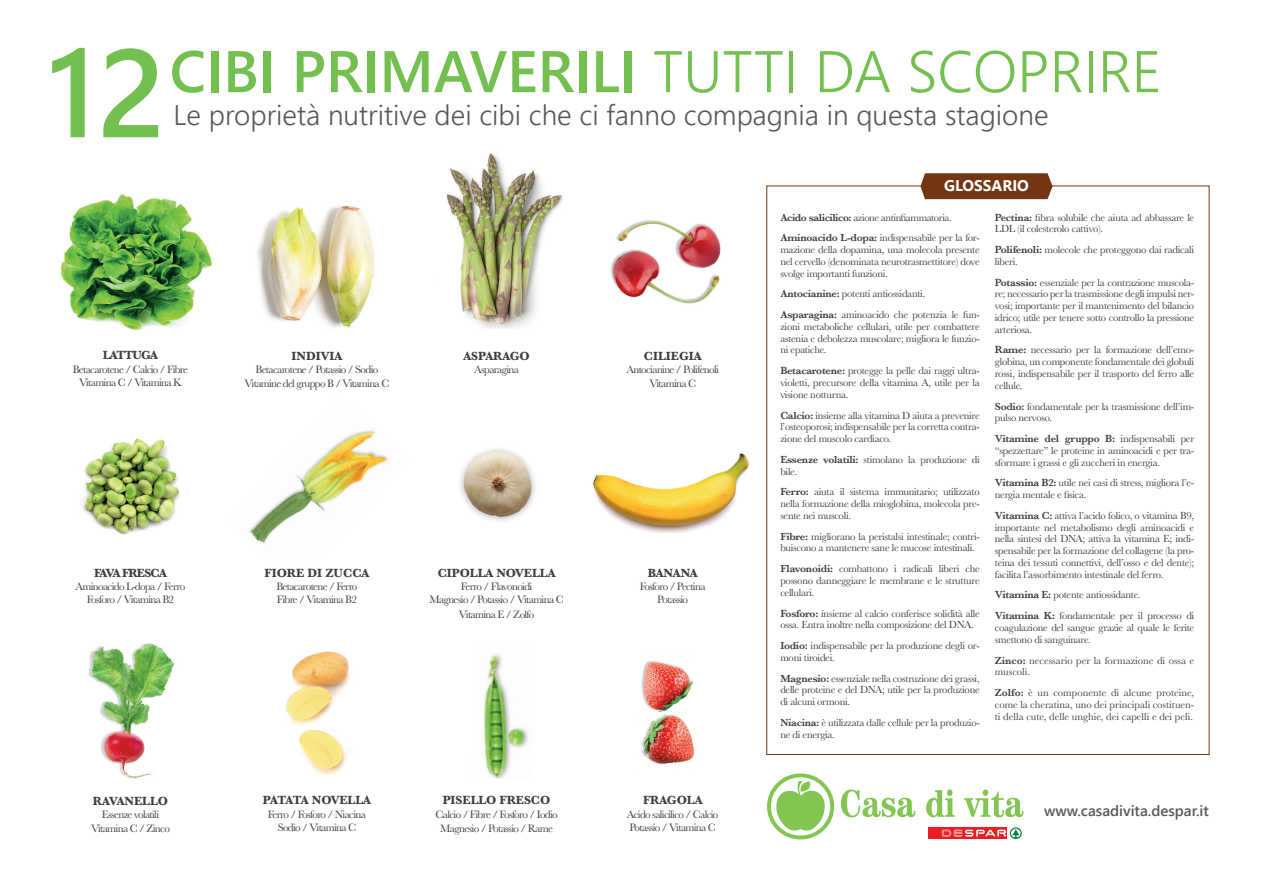
<style>
.page{position:relative;width:1263px;height:893px;background:#fff}
.page>*{position:absolute;margin:0;border:0;box-sizing:border-box;transform-origin:0 0}
.t1{font:600 124.8px "Segoe UI";color:#73c050}
.t2{font:600 58.5px "Segoe UI";color:#73c050}
.t3{font:300 28.2px "Segoe UI";color:#57585a}
.t4{font:700 15.45px "Segoe UI";color:#fff}
.t5{font:600 15px "Segoe UI";color:#57585a}
.t6{font:700 12.3px "Baskerville";color:#3e3e3f}
.t7{font:700 12.3px "Baskerville";letter-spacing:-.06em;color:#3e3e3f}
.t8{font:700 12.3px "Baskerville";letter-spacing:-.045em;color:#3e3e3f}
.t9{font:11.1px/13.4px "Baskerville";letter-spacing:-.06em;color:#3e3e3f;text-align:center}
.t10{font:10.65px/11.7px "Baskerville";letter-spacing:-.025em;color:#3e3e3f}
.t11{font:10.65px/11.7px "Baskerville";color:#3e3e3f}
.s1{font-weight:300}
.s2{font-weight:600}
</style>
<div class="page">
<svg style="left:767px;top:773px;width:67px;height:66px"></svg>
<svg style="left:841px;top:789px;width:74px;height:28px"></svg>
<svg style="left:926px;top:789px;width:29px;height:28px"></svg>
<svg style="left:964px;top:789px;width:59px;height:28px"></svg>
<div style="left:929px;top:828px;width:78px;height:11px;background:#ee1d23"></div>
<svg style="left:942px;top:827px;width:80px;height:12px"></svg>
<img style="left:593px;top:453px;width:157px;height:80px">
<img style="left:610px;top:220px;width:111px;height:84px">
<img style="left:641px;top:661px;width:54px;height:104px">
<img style="left:249px;top:430px;width:139px;height:114px">
<img style="left:446px;top:153px;width:117px;height:176px">
<img style="left:81px;top:438px;width:99px;height:97px">
<img style="left:60px;top:194px;width:152px;height:136px">
<img style="left:460px;top:448px;width:75px;height:73px">
<img style="left:484px;top:654px;width:44px;height:125px">
<img style="left:88px;top:643px;width:87px;height:136px">
<img style="left:257px;top:206px;width:118px;height:122px">
<img style="left:286px;top:651px;width:65px;height:125px">
<svg style="left:920px;top:173px;width:132px;height:26px;background:#793e1d"></svg>
<h1 class="t1" style="left:47px;top:-2px;width:121px">12</h1>
<h2 class="t2" style="left:170px;top:27px;width:993px">CIBI PRIMAVERILI <span class="s1">TUTTI DA SCOPRIRE</span></h2>
<h3 class="t3" style="left:173px;top:94px;width:877px">Le proprietà nutritive dei cibi che ci fanno compagnia in questa stagione</h3>
<h3 class="t4" style="left:944px;top:174px;width:86px">GLOSSARIO</h3>
<p class="t7" style="left:103px;top:347px;width:57px">LATTUGA</p>
<p class="t9" style="left:73px;top:362px;width:117px">Betacarotene / Calcio / Fibre<br>Vitamina C / Vitamina K</p>
<p class="t6" style="left:291px;top:347px;width:52px">INDIVIA</p>
<p class="t9" style="left:245px;top:363px;width:146px">Betacarotene / Potassio / Sodio<br>Vitamine del gruppo B / Vitamina C</p>
<p class="t6" style="left:463px;top:347px;width:68px">ASPARAGO</p>
<p class="t9" style="left:474px;top:363px;width:46px">Asparagina</p>
<p class="t7" style="left:94px;top:564px;width:74px">FAVA FRESCA</p>
<p class="t9" style="left:76px;top:580px;width:111px">Aminoacido L-dopa / Ferro<br>Fosforo / Vitamina B2</p>
<p class="t6" style="left:265px;top:564px;width:106px">FIORE DI ZUCCA</p>
<p class="t9" style="left:276px;top:580px;width:83px;text-align:left">Betacarotene / Ferro<br>Fibre / Vitamina B2</p>
<p class="t6" style="left:438px;top:564px;width:119px">CIPOLLA NOVELLA</p>
<p class="t9" style="left:430px;top:580px;width:136px">Ferro / Flavonoidi<br>Magnesio / Potassio / Vitamina C</p>
<p class="t9" style="left:459px;top:608px;width:77px">Vitamina E / Zolfo</p>
<p class="t6" style="left:644px;top:347px;width:59px">CILIEGIA</p>
<p class="t9" style="left:626px;top:363px;width:94px">Antocianine / Polifenoli<br>Vitamina C</p>
<p class="t6" style="left:648px;top:564px;width:52px">BANANA</p>
<p class="t9" style="left:640px;top:580px;width:67px">Fosforo / Pectina<br>Potassio</p>
<p class="t10" style="left:780px;top:207px;width:201px;line-height:20.9px"><span class="s2">Acido salicilico:</span> azione antinfiammatoria.<br><span class="s2">Aminoacido L-dopa:</span> indispensabile per la for-</p>
<p class="t10" style="left:780px;top:244px;width:201px;text-align:justify">mazione della dopamina, una molecola presente nel cervello (denominata neurotrasmettitore) dove svolge importanti funzioni.</p>
<p class="t10" style="left:780px;top:284px;width:201px;line-height:20.9px"><span class="s2">Antocianine:</span> potenti antiossidanti.<br><span class="s2">Asparagina:</span> aminoacido che potenzia le fun-</p>
<p class="t10" style="left:780px;top:321px;width:201px;text-align:justify">zioni metaboliche cellulari, utile per combattere astenia e debolezza muscolare; migliora le funzio&shy;ni epatiche.</p>
<p class="t10" style="left:780px;top:365px;width:201px;text-align:justify"><span class="s2">Betacarotene:</span> protegge la pelle dai raggi ultra&shy;violetti, precursore della vitamina A, utile per la visione notturna.</p>
<p class="t10" style="left:780px;top:409px;width:201px;text-align:justify"><span class="s2">Calcio:</span> insieme alla vitamina D aiuta a prevenire l’osteoporosi; indispensabile per la corretta contra&shy;zione del muscolo cardiaco.</p>
<p class="t10" style="left:780px;top:454px;width:201px"><span class="s2">Essenze volatili:</span> stimolano la produzione di bile.</p>
<p class="t10" style="left:780px;top:486px;width:201px;text-align:justify"><span class="s2">Ferro:</span> aiuta il sistema immunitario; utilizzato nella formazione della mioglobina, molecola pre&shy;sente nei muscoli.</p>
<p class="t10" style="left:780px;top:531px;width:201px"><span class="s2">Fibre:</span> migliorano la peristalsi intestinale; contri&shy;buiscono a mantenere sane le mucose intestinali.</p>
<p class="t10" style="left:780px;top:563px;width:201px;text-align:justify"><span class="s2">Flavonoidi:</span> combattono i radicali liberi che possono danneggiare le membrane e le strutture cellulari.</p>
<p class="t10" style="left:780px;top:607px;width:201px"><span class="s2">Fosforo:</span> insieme al calcio conferisce solidità alle ossa. Entra inoltre nella composizione del DNA.</p>
<p class="t10" style="left:780px;top:640px;width:201px"><span class="s2">Iodio:</span> indispensabile per la produzione degli or&shy;moni tiroidei.</p>
<p class="t10" style="left:780px;top:672px;width:201px;text-align:justify"><span class="s2">Magnesio:</span> essenziale nella costruzione dei grassi, delle proteine e del DNA; utile per la produzione di alcuni ormoni.</p>
<p class="t10" style="left:780px;top:717px;width:201px"><span class="s2">Niacina:</span> è utilizzata dalle cellule per la produzio&shy;ne di energia.</p>
<p class="t10" style="left:995px;top:211px;width:201px"><span class="s2">Pectina:</span> fibra solubile che aiuta ad abbassare le<br>LDL (il colesterolo cattivo).</p>
<p class="t10" style="left:995px;top:244px;width:201px"><span class="s2">Polifenoli:</span> molecole che proteggono dai radicali liberi.</p>
<p class="t10" style="left:995px;top:277px;width:201px;text-align:justify"><span class="s2">Potassio:</span> essenziale per la contrazione muscola&shy;re; necessario per la trasmissione degli impulsi ner&shy;vosi; importante per il mantenimento del bilancio idrico; utile per tenere sotto controllo la pressione arteriosa.</p>
<p class="t10" style="left:995px;top:344px;width:201px;text-align:justify"><span class="s2">Rame:</span> necessario per la formazione dell’emo&shy;globina, un componente fondamentale dei globuli rossi, indispensabile per il trasporto del ferro alle cellule.</p>
<p class="t10" style="left:995px;top:400px;width:201px"><span class="s2">Sodio:</span> fondamentale per la trasmissione dell’im&shy;pulso nervoso.</p>
<p class="t10" style="left:995px;top:433px;width:201px;text-align:justify"><span class="s2">Vitamine del gruppo B:</span> indispensabili per “spezzettare” le proteine in aminoacidi e per tra&shy;sformare i grassi e gli zuccheri in energia.</p>
<p class="t10" style="left:995px;top:477px;width:201px"><span class="s2">Vitamina B2:</span> utile nei casi di stress, migliora l’e&shy;nergia mentale e fisica.</p>
<p class="t10" style="left:995px;top:510px;width:201px;text-align:justify"><span class="s2">Vitamina C:</span> attiva l’acido folico, o vitamina B9, importante nel metabolismo degli aminoacidi e nella sintesi del DNA; attiva la vitamina E; indi&shy;spensabile per la formazione del collagene (la pro&shy;teina dei tessuti connettivi, dell’osso e del dente); facilita l’assorbimento intestinale del ferro.</p>
<p class="t10" style="left:995px;top:585px;width:201px;line-height:20.9px"><span class="s2">Vitamina E:</span> potente antiossidante.<br><span class="s2">Vitamina K:</span> fondamentale per il processo di</p>
<p class="t10" style="left:995px;top:622px;width:201px">coagulazione del sangue grazie al quale le ferite smettono di sanguinare.</p>
<p class="t11" style="left:995px;top:654px;width:201px"><span class="s2">Zinco:</span> necessario per la formazione di ossa e muscoli.</p>
<p class="t10" style="left:995px;top:687px;width:201px;text-align:justify"><span class="s2">Zolfo:</span> è un componente di alcune proteine, come la cheratina, uno dei principali costituen&shy;ti della cute, delle unghie, dei capelli e dei peli.</p>
<p class="t6" style="left:93px;top:792px;width:77px">RAVANELLO</p>
<p class="t9" style="left:91px;top:808px;width:80px">Essenze volatili<br>Vitamina C / Zinco</p>
<p class="t8" style="left:263px;top:792px;width:110px">PATATA NOVELLA</p>
<p class="t9" style="left:268px;top:807px;width:100px">Ferro / Fosforo / Niacina<br>Sodio / Vitamina C</p>
<p class="t6" style="left:443px;top:792px;width:109px">PISELLO FRESCO</p>
<p class="t9" style="left:435px;top:807px;width:124px;line-height:14.7px">Calcio / Fibre / Fosforo / Iodio<br>Magnesio / Potassio / Rame</p>
<p class="t6" style="left:643px;top:792px;width:61px">FRAGOLA</p>
<p class="t9" style="left:627px;top:807px;width:93px;text-align:left">Acido salicilico / Calcio<br>Potassio / Vitamina C</p>
<h3 class="t5" style="left:1044px;top:799px;width:166px">www.casadivita.despar.it</h3>
</div>
